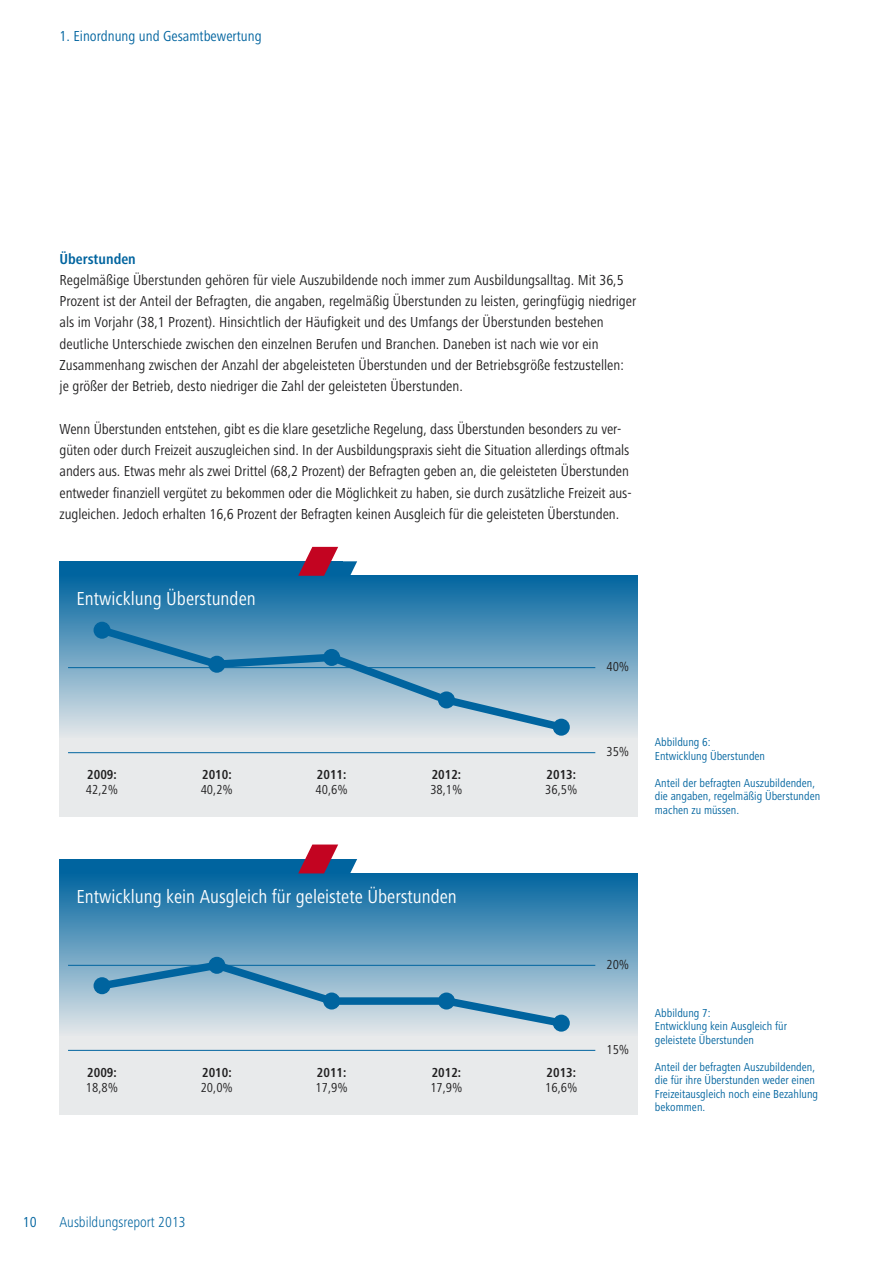
<style>
.page{position:relative;width:893px;height:1263px;background:#fff}
.page>*{position:absolute;margin:0;border:0;box-sizing:border-box;transform-origin:0 0}
.t1{font:condensed 19.5px "Frutiger Next LT";color:#fff}
.t2{font:condensed 15px/21.3px "Frutiger Next LT";color:#222122}
.t3{font:condensed 15px "Frutiger Next LT";color:#00649f}
.t4{font:300 condensed 15px "Frutiger Next LT";color:#00649f}
.t5{font:700 condensed 15px "Frutiger Next LT";color:#00649f}
.t6{font:condensed 13.5px "Frutiger Next LT";color:#222122}
.t7{font:700 condensed 13.5px "Frutiger Next LT";color:#222122}
.t8{font:condensed 12px/13.5px "Frutiger Next LT";color:#00649f}
</style>
<div class="page">
<div style="left:60px;top:1029px;width:578px;height:85px;background:#e8eaeb"></div>
<div style="left:60px;top:859px;width:283px;height:30px;background:#00649f"></div>
<div style="left:60px;top:873px;width:578px;height:162px;background:linear-gradient(to bottom,#01659f,#e2e6e9)"></div>
<svg style="left:298px;top:844px;width:59px;height:44px"></svg>
<hr style="left:68px;top:965px;width:527px;height:1px;background:#00649f">
<hr style="left:68px;top:1050px;width:527px;height:1px;background:#00649f">
<svg style="left:93px;top:956px;width:248px;height:54px;background:#86b1ca"></svg>
<div style="left:332px;top:997px;width:114px;height:8px;background:#00649f"></div>
<svg style="left:438px;top:992px;width:132px;height:40px;background:#a4c2d4"></svg>
<div style="left:94px;top:977px;width:17px;height:17px;background:#00649f;border-radius:50%"></div>
<div style="left:208px;top:957px;width:17px;height:17px;background:#00649f;border-radius:50%"></div>
<div style="left:438px;top:992px;width:17px;height:17px;background:#00649f;border-radius:50%"></div>
<div style="left:553px;top:1015px;width:17px;height:17px;background:#00649f;border-radius:50%"></div>
<div style="left:323px;top:992px;width:17px;height:17px;background:#00649f;border-radius:50%"></div>
<div style="left:60px;top:731px;width:578px;height:85px;background:#e8eaeb"></div>
<div style="left:60px;top:561px;width:283px;height:30px;background:#00649f"></div>
<div style="left:60px;top:576px;width:578px;height:161px;background:linear-gradient(to bottom,#02659f,#e2e7e9)"></div>
<svg style="left:298px;top:547px;width:59px;height:43px"></svg>
<hr style="left:68px;top:667px;width:527px;height:1px;background:#00649f">
<hr style="left:68px;top:752px;width:527px;height:1px;background:#00649f">
<svg style="left:93px;top:621px;width:477px;height:115px;background:#87b2cb"></svg>
<div style="left:94px;top:622px;width:17px;height:17px;background:#00649f;border-radius:50%"></div>
<div style="left:208px;top:656px;width:17px;height:17px;background:#00649f;border-radius:50%"></div>
<div style="left:438px;top:691px;width:17px;height:17px;background:#00649f;border-radius:50%"></div>
<div style="left:553px;top:719px;width:17px;height:17px;background:#00649f;border-radius:50%"></div>
<div style="left:323px;top:649px;width:17px;height:17px;background:#00649f;border-radius:50%"></div>
<p class="t3" style="left:60px;top:31px;width:204px">1. Einordnung und Gesamtbewertung</p>
<p class="t5" style="left:60px;top:254px;width:78px">Überstunden</p>
<p class="t2" style="left:60px;top:271px;width:578px">Regelmäßige Überstunden gehören für viele Auszubildende noch immer zum Ausbildungsalltag. Mit 36,5<br>Prozent ist der Anteil der Befragten, die angaben, regelmäßig Überstunden zu leisten, geringfügig niedriger als im Vorjahr (38,1 Prozent). Hinsichtlich der Häufigkeit und des Umfangs der Überstunden bestehen deutliche Unterschiede zwischen den einzelnen Berufen und Branchen. Daneben ist nach wie vor ein Zusammenhang zwischen der Anzahl der abgeleisteten Überstunden und der Betriebsgröße festzustellen: je größer der Betrieb, desto niedriger die Zahl der geleisteten Überstunden.</p>
<p class="t2" style="left:60px;top:420px;width:574px">Wenn Überstunden entstehen, gibt es die klare gesetzliche Regelung, dass Überstunden besonders zu ver&shy;güten oder durch Freizeit auszugleichen sind. In der Ausbildungspraxis sieht die Situation allerdings oftmals anders aus. Etwas mehr als zwei Drittel (68,2 Prozent) der Befragten geben an, die geleisteten Überstunden entweder finanziell vergütet zu bekommen oder die Möglichkeit zu haben, sie durch zusätzliche Freizeit aus&shy;zugleichen. Jedoch erhalten 16,6 Prozent der Befragten keinen Ausgleich für die geleisteten Überstunden.</p>
<h1 class="t1" style="left:77px;top:592px;width:181px">Entwicklung Überstunden</h1>
<p class="t7" style="left:87px;top:770px;width:31px">2009:</p>
<p class="t6" style="left:86px;top:785px;width:34px">42,2%</p>
<p class="t7" style="left:202px;top:770px;width:31px">2010:</p>
<p class="t6" style="left:201px;top:785px;width:34px">40,2%</p>
<p class="t7" style="left:317px;top:770px;width:31px">2011:</p>
<p class="t6" style="left:316px;top:785px;width:34px">40,6%</p>
<p class="t7" style="left:432px;top:770px;width:31px">2012:</p>
<p class="t6" style="left:430px;top:785px;width:34px">38,1%</p>
<p class="t7" style="left:547px;top:770px;width:31px">2013:</p>
<p class="t6" style="left:545px;top:785px;width:34px">36,5%</p>
<p class="t6" style="left:606px;top:662px;width:24px">40%</p>
<p class="t6" style="left:606px;top:747px;width:24px">35%</p>
<p class="t8" style="left:655px;top:737px;width:112px">Abbildung 6:<br>Entwicklung Überstunden</p>
<p class="t8" style="left:655px;top:777px;width:167px">Anteil der befragten Auszubildenden, die angaben, regelmäßig Überstunden machen zu müssen.</p>
<h1 class="t1" style="left:77px;top:890px;width:382px">Entwicklung kein Ausgleich für geleistete Überstunden</h1>
<p class="t6" style="left:606px;top:960px;width:24px">20%</p>
<p class="t7" style="left:87px;top:1068px;width:31px">2009:</p>
<p class="t6" style="left:86px;top:1083px;width:34px">18,8%</p>
<p class="t7" style="left:202px;top:1068px;width:31px">2010:</p>
<p class="t6" style="left:201px;top:1083px;width:34px">20,0%</p>
<p class="t7" style="left:317px;top:1068px;width:31px">2011:</p>
<p class="t6" style="left:316px;top:1083px;width:34px">17,9%</p>
<p class="t7" style="left:432px;top:1068px;width:31px">2012:</p>
<p class="t6" style="left:430px;top:1083px;width:34px">17,9%</p>
<p class="t7" style="left:547px;top:1068px;width:31px">2013:</p>
<p class="t6" style="left:545px;top:1083px;width:34px">16,6%</p>
<p class="t6" style="left:606px;top:1045px;width:24px">15%</p>
<p class="t8" style="left:655px;top:1007px;width:134px">Abbildung 7:<br>Entwicklung kein Ausgleich für geleistete Überstunden</p>
<p class="t8" style="left:655px;top:1061px;width:165px">Anteil der befragten Auszubildenden, die für ihre Überstunden weder einen<br>Freizeitausgleich noch eine Bezahlung bekommen.</p>
<p class="t3" style="left:23px;top:1217px;width:15px">10</p>
<p class="t4" style="left:60px;top:1217px;width:128px">Ausbildungsreport 2013</p>
</div>
